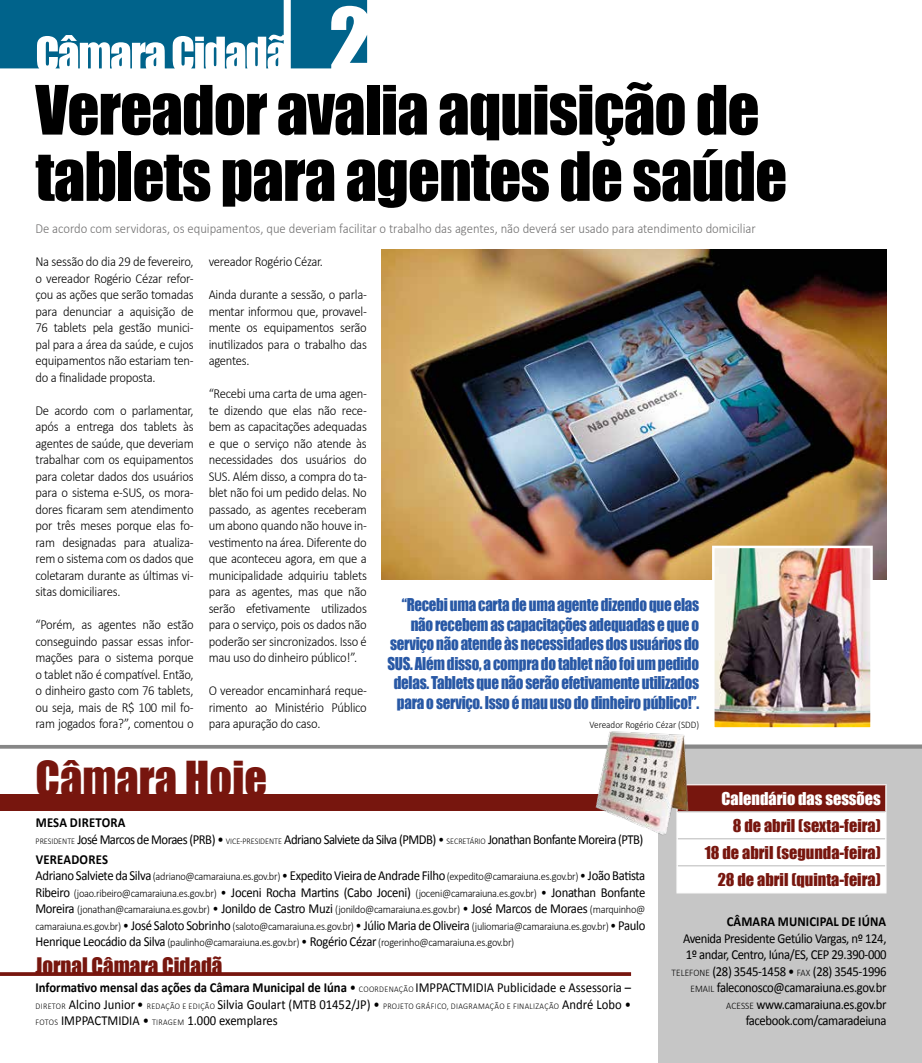
<style>
.page{position:relative;width:922px;height:1063px;background:#fff}
.page>*{position:absolute;margin:0;border:0;box-sizing:border-box;transform-origin:0 0}
.t1{font:62.75px/66.2px "Impact";letter-spacing:-.015em;color:#000}
.t2{font:44.25px "Impact";color:#77160e}
.t3{font:21px "Impact";color:#77160e}
.t4{font:16.25px/19.5px "Impact";letter-spacing:-.02em;color:#2858a5;text-align:right;scale:.92 1}
.t5{font:16.25px/27px "Impact";color:#77160e;text-align:right}
.t6{font:16.25px "Impact";color:#fff}
.t7{font:300 13.75px/16.5px "Calibri";letter-spacing:-.02em;color:#000;text-align:justify;scale:.92 1}
.t8{font:13.75px/16.5px "Calibri";letter-spacing:-.03em;color:#000;scale:.92 1}
.t9{font:13.75px "Calibri";color:#000;scale:.92 1}
.t10{font:300 13.75px "Calibri";color:#706f6f;scale:.92 1}
.t11{font:700 13.75px "Calibri";color:#000;scale:.92 1}
.t12{font:700 13.75px "Calibri";letter-spacing:.02em;color:#000;scale:.92 1}
.t13{font:300 11.25px/16.5px "Calibri";letter-spacing:-.025em;color:#000;text-align:justify;scale:.92 1}
.t14{font:300 10px "Calibri";color:#000;scale:.92 1}
.t15{font:300 8.75px "Calibri";letter-spacing:.04em;color:#000;scale:.92 1}
.s1{font-weight:300;font-size:8.75px}
.s2{font-weight:300}
.s3{font-weight:700}
.s4{font-weight:300;font-size:11.25px}
.s5{font-weight:400;font-size:13.75px}
.s6{font-size:13.75px}
.s7{font-weight:400}
.s8{font-weight:300;font-size:10px}
</style>
<div class="page">
<div style="left:658px;top:745px;width:263px;height:318px;background:#c6c6c6"></div>
<div style="left:0;top:794px;width:631px;height:17px;background:#77160e"></div>
<svg style="left:0;top:745px;width:921px;height:4px;background:#8e8e8e"></svg>
<svg style="left:0;top:972px;width:631px;height:4px;background:#7f231c"></svg>
<hr style="left:676px;top:784px;width:210px;height:1px;background:#fff">
<svg style="left:676px;top:785px;width:210px;height:107px;background:#ddc7c5"></svg>
<hr style="left:676px;top:892px;width:210px;height:1px;background:#fff">
<img style="left:587px;top:731px;width:107px;height:106px">
<svg style="left:0;top:0;width:283px;height:68px"></svg>
<svg style="left:291px;top:0;width:76px;height:68px"></svg>
<img style="left:382px;top:250px;width:504px;height:330px">
<img style="left:714px;top:549px;width:155px;height:178px">
<div style="left:711px;top:546px;width:161px;height:184px;border:2px solid #fff"></div>
<h1 class="t1" style="left:35px;top:75px;width:753px">Vereador avalia aquisição de tablets para agentes de saúde</h1>
<p class="t10" style="left:35px;top:220px;width:784px">De acordo com servidoras, os equipamentos, que deveriam facilitar o trabalho das agentes, não deverá ser usado para atendimento domiciliar</p>
<p class="t7" style="left:35px;top:253px;width:173px">N a sessão do dia 29 de fevereiro, o vereador Rogério Cézar refor&shy;çou as ações que serão tomadas para denunciar a aquisição de 76 tablets pela gestão munici&shy;pal para a área da saúde, e cujos equipamentos não estariam ten&shy;do a finalidade proposta.</p>
<p class="t7" style="left:35px;top:402px;width:173px">De acordo com o parlamentar, após a entrega dos tablets às agentes de saúde, que deveriam trabalhar com os equipamentos para coletar dados dos usuários para o sistema e-SUS, os mora&shy;dores ficaram sem atendimento por três meses porque elas fo&shy;ram designadas para atualiza&shy;rem o sistema com os dados que coletaram durante as últimas vi&shy;sitas domiciliares.</p>
<p class="t7" style="left:35px;top:616px;width:173px">“Porém, as agentes não estão conseguindo passar essas infor&shy;mações para o sistema porque o tablet não é compatível. Então, o dinheiro gasto com 76 tablets, ou seja, mais de R$ 100 mil fo&shy;ram jogados fora?”, comentou o</p>
<p class="t7" style="left:209px;top:253px;width:126px">vereador Rogério Cézar.</p>
<p class="t7" style="left:209px;top:286px;width:173px">Ainda durante a sessão, o parla&shy;mentar informou que, provavel&shy;mente os equipamentos serão inutilizados para o trabalho das agentes.</p>
<p class="t7" style="left:209px;top:385px;width:173px">“Recebi uma carta de uma agen&shy;te dizendo que elas não rece&shy;bem as capacitações adequadas e que o serviço não atende às necessidades dos usuários do SUS. Além disso, a compra do ta&shy;blet não foi um pedido delas. No passado, as agentes receberam um abono quando não houve in&shy;vestimento na área. Diferente do que aconteceu agora, em que a municipalidade adquiriu tablets para as agentes, mas que não serão efetivamente utilizados para o serviço, pois os dados não poderão ser sincronizados. Isso é mau uso do dinheiro público!”.</p>
<p class="t7" style="left:209px;top:682px;width:173px">O vereador encaminhará reque&shy;rimento ao Ministério Público para apuração do caso.</p>
<p class="t4" style="left:387px;top:595px;width:340px">“Recebi uma carta de uma agente dizendo que elas não recebem as capacitações adequadas e que o serviço não atende às necessidades dos usuários do SUS. Além disso, a compra do tablet não foi um pedido delas. Tablets que não serão efetivamente utilizados para o serviço. Isso é mau uso do dinheiro público!”.</p>
<p class="t14" style="left:589px;top:719px;width:121px">Vereador Rogério Cézar (SDD)</p>
<h2 class="t2" style="left:35px;top:745px;width:233px">Câmara Hoje</h2>
<p class="t12" style="left:36px;top:814px;width:99px">Mesa Diretora</p>
<p class="t15" style="left:36px;top:836px;width:10px">Presidente</p>
<p class="t8" style="left:77px;top:831px;width:411px">José Marcos de Moraes (PRB) • <span class="s1">Vice-Presid ente</span> Adriano Salviete da Silva (PMDB) <span class="s2">•</span> <span class="s1">Secret</span></p>
<p class="t8" style="left:469px;top:831px;width:190px"><span class="s1">ário</span> Jonathan Bonfante Moreira (PTB)</p>
<p class="t11" style="left:36px;top:851px;width:17px">VEREA</p>
<p class="t8" style="left:35px;top:851px;width:664px;text-indent:36px"><span class="s3">DORES<br></span>Adriano Salviete da Silva <span class="s4">(adriano@camaraiuna.es.gov.br)</span> <span class="s2">•</span> Expedito Vieira de Andrade Filho <span class="s4">(expedito@camaraiuna.es.gov.br)</span> <span class="s2">•</span> João Batista</p>
<p class="t13" style="left:35px;top:885px;width:664px"><span class="s5">Ribeiro</span> (joao.ribeiro@camaraiuna.es.gov.br) <span class="s6">•</span> <span class="s5">Joceni Rocha Martins (Cabo Joceni)</span> (joceni@camaraiuna.es.gov.br) <span class="s6">•</span> <span class="s5">Jonathan Bonfante Moreira</span> (jonathan@camaraiuna.es.gov.br) <span class="s6">•</span> <span class="s5">Jonildo de Castro Muzi</span> (jonildo@camaraiuna.es.gov.br) <span class="s6">•</span> <span class="s5">José Marcos de Moraes</span> (marquinho@ camaraiuna.es.gov.br) <span class="s6">•</span> <span class="s5">José Saloto Sobrinho</span> (saloto@camaraiuna.es.gov.br) <span class="s6">•</span> <span class="s5">Júlio Maria de Oliveira</span> (juliomaria@camaraiuna.es.gov.br) <span class="s6">•</span><span class="s5">Paulo Henrique Leocádio da Silva</span> (paulinho@camaraiuna.es.gov.br) <span class="s6">•</span> <span class="s5">Rogério Cézar</span> (rogerinho@camaraiuna.es.gov.br)</p>
<h3 class="t3" style="left:35px;top:950px;width:188px">Jornal Câmara Cidadã</h3>
<p class="t11" style="left:35px;top:979px;width:363px">Informativo mensal das ações da Câmara Municipal de Iúna <span class="s7">•</span> <span class="s1">Coordena</span></p>
<p class="t9" style="left:399px;top:979px;width:254px"><span class="s1">ção</span> IMPPACTMIDIA Publicidade e Assessoria –</p>
<p class="t15" style="left:36px;top:1001px;width:11px">Diretor</p>
<p class="t9" style="left:69px;top:996px;width:366px">Alcino Junior • <span class="s1">Redação e Edi ção</span> Silvia Goulart (MTB 01452/JP) • <span class="s1">Projeto</span></p>
<p class="t15" style="left:416px;top:1001px;width:22px">Gráfico</p>
<p class="t15" style="left:446px;top:1001px;width:17px">, Diagrama</p>
<p class="t15" style="left:490px;top:1001px;width:155px">ção e Fina lização <span class="s5">André Lobo •</span></p>
<p class="t9" style="left:36px;top:1012px;width:137px"><span class="s1">Fotos</span> IMPPACTMIDIA • <span class="s1">Tiragem</span></p>
<p class="t9" style="left:187px;top:1012px;width:100px">1.000 exemplares</p>
<p class="t6" style="left:721px;top:786px;width:161px">Calendário das sessões</p>
<p class="t5" style="left:704px;top:811px;width:178px">8 de abril (sexta-feira)<br>18 de abril (segunda-feira)<br>28 de abril (quinta-feira)</p>
<p class="t11" style="left:726px;top:913px;width:175px">Câmara Municipal de Iúna</p>
<p class="t8" style="left:682px;top:930px;width:223px">Avenida Presidente Getúlio Vargas, nº 124,<br>1º andar, Centro, Iúna/ES, CEP 29.390-000</p>
<p class="t14" style="left:671px;top:966px;width:21px">Telefone</p>
<p class="t8" style="left:712px;top:963px;width:191px">(28) 3545-1458 • <span class="s8">FAX</span> (28) 3545-1996</p>
<p class="t14" style="left:690px;top:983px;width:6px">emai</p>
<p class="t8" style="left:710px;top:980px;width:193px"><span class="s8">l</span> faleconosco@camaraiuna.es.gov.br</p>
<p class="t14" style="left:726px;top:999px;width:12px">Acesse</p>
<p class="t8" style="left:745px;top:996px;width:154px;text-align:right">www.camaraiuna.es.gov.br facebook.com/camaradeiuna</p>
</div>
